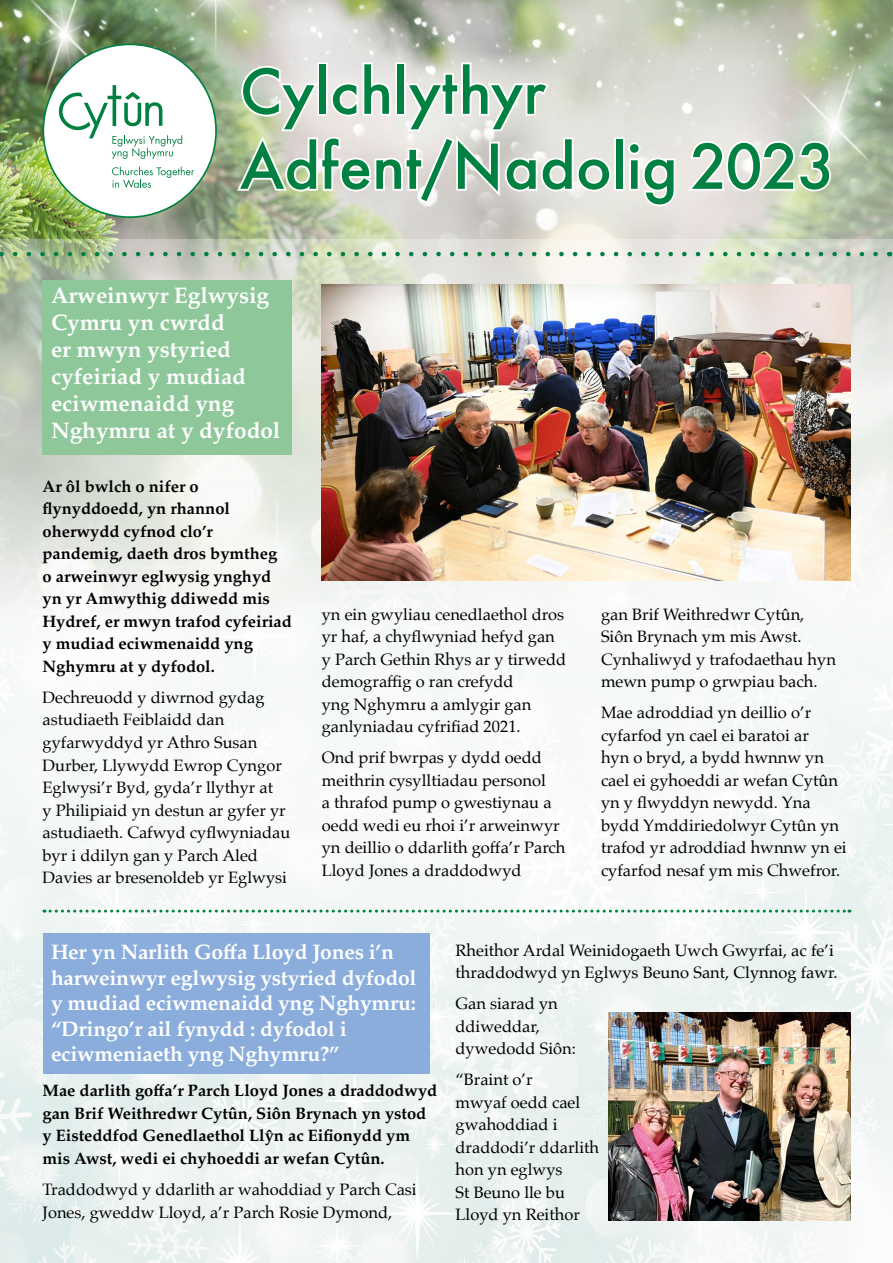
<style>
.page{position:relative;width:893px;height:1263px;background:#fff}
.page>*{position:absolute;margin:0;border:0;box-sizing:border-box;transform-origin:0 0}
.t1{font:500 60px/75px "Futura";color:#008041}
.Body{font:700 22.5px/27px "Palatino";color:#fff}
.Body-2{font:700 21px/25.5px "Palatino";letter-spacing:-.01em;color:#fff}
.Body-3{font:16.5px/22.5px "Palatino";color:#000}
.Body-4{font:700 16.5px/22.5px "Palatino";color:#000}
</style>
<div class="page">
<img style="left:0;top:0;width:893px;height:72px">
<img style="left:0;top:72px;width:893px;height:167px">
<img style="left:0;top:239px;width:893px;height:1024px">
<svg style="left:0;top:252px;width:876px;height:4px;background:#9ac1a4"></svg>
<div style="left:43px;top:44px;width:173px;height:173px;background:#fff;border-radius:50%"></div>
<svg style="left:59px;top:85px;width:123px;height:74px"></svg>
<svg style="left:112px;top:167px;width:82px;height:21px"></svg>
<div style="left:43px;top:933px;width:386px;height:141px;background:#8baddc"></div>
<div style="left:43px;top:281px;width:249px;height:174px;background:#8ec89a"></div>
<svg style="left:234px;top:61px;width:379px;height:145px"></svg>
<div style="left:614px;top:137px;width:10px;height:54px;border:4px solid #fff"></div>
<svg style="left:625px;top:139px;width:52px;height:70px"></svg>
<svg style="left:684px;top:139px;width:149px;height:55px"></svg>
<img style="left:322px;top:285px;width:528px;height:296px">
<img style="left:608px;top:1012px;width:242px;height:208px">
<svg style="left:44px;top:909px;width:806px;height:3px"></svg>
<p class="t1" style="left:240px;top:53px;width:596px">Cylchlythyr<br>Adfent/Nadolig 2023</p>
<p class="Body" style="left:51px;top:282px;width:231px">Arweinwyr Eglwysig<br>Cymru yn cwrdd<br>er mwyn ystyried cyfeiriad y mudiad eciwmenaidd yng<br>Nghymru at y dyfodol</p>
<p class="Body-4" style="left:43px;top:475px;width:251px">Ar ôl bwlch o nifer o flynyddoedd, yn rhannol oherwydd cyfnod clo’r pandemig, daeth dros bymtheg<br>o arweinwyr eglwysig ynghyd yn yr Amwythig ddiwedd mis<br>Hydref, er mwyn trafod cyfeiriad y mudiad eciwmenaidd yng<br>Nghymru at y dyfodol.</p>
<p class="Body-3" style="left:43px;top:686px;width:249px">Dechreuodd y diwrnod gydag astudiaeth Feiblaidd dan gyfarwyddyd yr Athro Susan<br>Durber, Llywydd Ewrop Cyngor<br>Eglwysi’r Byd, gyda’r llythyr at<br>y Philipiaid yn destun ar gyfer yr astudiaeth. Cafwyd cyflwyniadau byr i ddilyn gan y Parch Aled<br>Davies ar bresenoldeb yr Eglwysi</p>
<p class="Body-3" style="left:322px;top:603px;width:246px">yn ein gwyliau cenedlaethol dros yr haf, a chyflwyniad hefyd gan y Parch Gethin Rhys ar y tirwedd demograffig o ran crefydd<br>yng Nghymru a amlygir gan ganlyniadau cyfrifiad 2021.</p>
<p class="Body-3" style="left:322px;top:746px;width:245px">Ond prif bwrpas y dydd oedd meithrin cysylltiadau personol<br>a thrafod pump o gwestiynau a oedd wedi eu rhoi i’r arweinwyr yn deillio o ddarlith goffa’r Parch<br>Lloyd Jones a draddodwyd</p>
<p class="Body-3" style="left:601px;top:603px;width:236px">gan Brif Weithredwr Cytûn,<br>Siôn Brynach ym mis Awst.<br>Cynhaliwyd y trafodaethau hyn mewn pump o grwpiau bach.</p>
<p class="Body-3" style="left:601px;top:701px;width:247px">Mae adroddiad yn deillio o’r cyfarfod yn cael ei baratoi ar<br>hyn o bryd, a bydd hwnnw yn cael ei gyhoeddi ar wefan Cytûn yn y flwyddyn newydd. Yna bydd Ymddiriedolwyr Cytûn yn trafod yr adroddiad hwnnw yn ei cyfarfod nesaf ym mis Chwefror.</p>
<p class="Body-2" style="left:51px;top:939px;width:367px">Her yn Narlith Goffa Lloyd Jones i’n harweinwyr eglwysig ystyried dyfodol y mudiad eciwmenaidd yng Nghymru: “Dringo’r ail fynydd : dyfodol i eciwmeniaeth yng Nghymru?”</p>
<p class="Body-4" style="left:43px;top:1079px;width:396px">Mae darlith goffa’r Parch Lloyd Jones a draddodwyd gan Brif Weithredwr Cytûn, Siôn Brynach yn ystod y Eisteddfod Genedlaethol Llŷn ac Eifionydd ym mis Awst, wedi ei chyhoeddi ar wefan Cytûn.</p>
<p class="Body-3" style="left:43px;top:1178px;width:376px">Traddodwyd y ddarlith ar wahoddiad y Parch Casi<br>Jones, gweddw Lloyd, a’r Parch Rosie Dymond,</p>
<p class="Body-3" style="left:455px;top:938px;width:384px">Rheithor Ardal Weinidogaeth Uwch Gwyrfai, ac fe’i thraddodwyd yn Eglwys Beuno Sant, Clynnog fawr.</p>
<p class="Body-3" style="left:455px;top:992px;width:122px">Gan siarad yn ddiweddar, dywedodd Siôn:</p>
<p class="Body-3" style="left:455px;top:1068px;width:145px">“Braint o’r<br>mwyaf oedd cael gwahoddiad i draddodi’r ddarlith hon yn eglwys<br>St Beuno lle bu<br>Lloyd yn Reithor</p>
</div>
